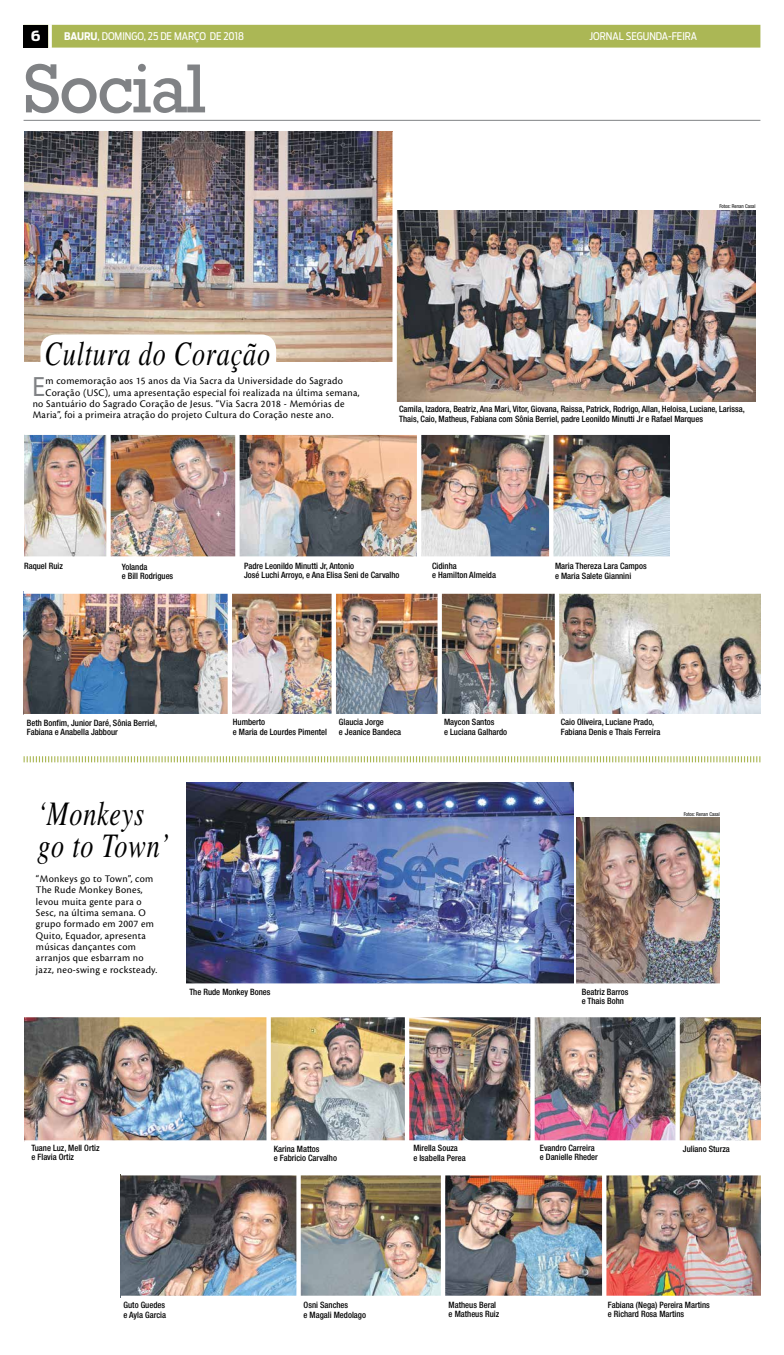
<style>
.page{position:relative;width:784px;height:1355px;background:#fff}
.page>*{position:absolute;margin:0;border:0;box-sizing:border-box;transform-origin:0 0}
.t1{font:70.44px "Rockwell Std";letter-spacing:-.03em;color:#808285}
.t2{font:34.3px/31.5px "Toronto PS Italic";letter-spacing:.03em;color:#000;scale:.76 1}
.t3{font:condensed 26.43px "Helvetica Neue";color:#808285}
.t4{font:700 14px "Antenna Cond";color:#fff;scale:1.15 1}
.t5{font:10.5px/11.4px "Cronos Pro";letter-spacing:.03em;color:#000}
.t6{font:10.5px "Antenna Cond";color:#fff}
.t7{font:500 condensed 8.75px/9.6px "Helvetica Neue";color:#000}
.t8{font:condensed 5.25px "Helvetica Neue";color:#000}
.s1{font-weight:700}
</style>
<div class="page">
<div style="left:24px;top:25px;width:736px;height:23px;background:#abb755"></div>
<svg style="left:48px;top:24px;width:4px;height:24px"></svg>
<div style="left:24px;top:25px;width:24px;height:23px;background:#000"></div>
<hr style="left:24px;top:120px;width:736px;height:1px;background:#808285">
<img style="left:559px;top:593px;width:201px;height:121px">
<img style="left:397px;top:210px;width:358px;height:191px">
<img style="left:111px;top:435px;width:306px;height:121px">
<img style="left:232px;top:593px;width:205px;height:121px">
<img style="left:442px;top:593px;width:113px;height:121px">
<img style="left:24px;top:593px;width:204px;height:121px">
<img style="left:553px;top:435px;width:116px;height:121px">
<img style="left:24px;top:435px;width:82px;height:121px">
<img style="left:421px;top:435px;width:128px;height:121px">
<img style="left:24px;top:132px;width:368px;height:229px">
<div style="left:40px;top:334px;width:236px;height:70px;background:#fff;border-radius:15px"></div>
<svg style="left:573px;top:782px;width:1px;height:201px"></svg>
<div style="left:331px;top:590px;width:5px;height:124px;background:#fff"></div>
<div style="left:235px;top:434px;width:5px;height:124px;background:#fff"></div>
<svg style="left:24px;top:556px;width:646px;height:1px"></svg>
<img style="left:445px;top:1175px;width:157px;height:120px">
<img style="left:187px;top:782px;width:386px;height:201px">
<img style="left:409px;top:1017px;width:351px;height:123px">
<img style="left:606px;top:1175px;width:154px;height:120px">
<img style="left:301px;top:1175px;width:140px;height:120px">
<img style="left:24px;top:1017px;width:242px;height:123px">
<img style="left:121px;top:1175px;width:175px;height:120px">
<img style="left:576px;top:817px;width:144px;height:166px">
<img style="left:271px;top:1017px;width:134px;height:123px">
<div style="left:530px;top:1014px;width:5px;height:128px;background:#fff"></div>
<div style="left:675px;top:1014px;width:5px;height:128px;background:#fff"></div>
<svg style="left:23px;top:756px;width:738px;height:7px"></svg>
<h3 class="t4" style="left:31px;top:27px;width:10px">6</h3>
<p class="t6" style="left:64px;top:30px;width:181px"><span class="s1">BAURU</span>, DOMINGO, 25 DE MARÇO DE 2018</p>
<p class="t6" style="left:589px;top:30px;width:109px">JORNAL SEGUNDA-FEIRA</p>
<h1 class="t1" style="left:24px;top:48px;width:184px">Social</h1>
<p class="t8" style="left:719px;top:203px;width:38px">Fotos: Renan Casal</p>
<h2 class="t2" style="left:45px;top:338px;width:298px">Cultura do Coração</h2>
<h3 class="t3" style="left:33px;top:371px;width:13px">E</h3>
<p class="t5" style="left:45px;top:375px;width:299px">m comemoração aos 15 anos da Via Sacra da Universidade do Sagrado</p>
<p class="t5" style="left:45px;top:387px;width:316px">Coração (USC), uma apresentação especial foi realizada na última semana,</p>
<p class="t5" style="left:33px;top:398px;width:313px">no Santuário do Sagrado Coração de Jesus. “Via Sacra 2018 - Memórias de</p>
<p class="t5" style="left:33px;top:409px;width:302px">Maria”, foi a primeira atração do projeto Cultura do Coração neste ano.</p>
<p class="t7" style="left:399px;top:404px;width:347px">Camila, Izadora, Beatriz, Ana Mari, Vitor, Giovana, Raissa, Patrick, Rodrigo, Allan, Heloisa, Luciane, Larissa,<br>Thais, Caio, Matheus, Fabiana com Sônia Berriel, padre Leonildo Minutti Jr e Rafael Marques</p>
<p class="t7" style="left:24px;top:560px;width:40px">Raquel Ruiz</p>
<p class="t7" style="left:432px;top:560px;width:65px">Cidinha<br>e Hamilton Almeida</p>
<p class="t7" style="left:122px;top:561px;width:53px">Yolanda<br>e Bill Rodrigues</p>
<p class="t7" style="left:244px;top:560px;width:157px">Padre Leonildo Minutti Jr, Antonio<br>José Luchi Arroyo, e Ana Elisa Seni de Carvalho</p>
<p class="t7" style="left:555px;top:561px;width:93px">Maria Thereza Lara Campos e Maria Salete Giannini</p>
<p class="t7" style="left:27px;top:717px;width:132px">Beth Bonfim, Junior Daré, Sônia Berriel,<br>Fabiana e Anabella Jabbour</p>
<p class="t7" style="left:233px;top:717px;width:96px">Humberto<br>e Maria de Lourdes Pimentel</p>
<p class="t7" style="left:339px;top:717px;width:64px">Glaucia Jorge<br>e Jeanice Bandeca</p>
<p class="t7" style="left:444px;top:717px;width:65px">Maycon Santos<br>e Luciana Galhardo</p>
<h2 class="t2" style="left:37px;top:798px;width:175px">‘Monkeys go to Town’</h2>
<p class="t5" style="left:36px;top:872px;width:123px">“Monkeys go to Town”, com<br>The Rude Monkey Bones, levou muita gente para o<br>Sesc, na última semana. O grupo formado em 2007 em<br>Quito, Equador, apresenta músicas dançantes com arranjos que esbarram no jazz, neo-swing e rocksteady.</p>
<p class="t7" style="left:189px;top:986px;width:83px">The Rude Monkey Bones</p>
<p class="t7" style="left:561px;top:717px;width:101px">Caio Oliveira, Luciane Prado,<br>Fabiana Denis e Thais Ferreira</p>
<p class="t8" style="left:684px;top:811px;width:38px">Fotos: Renan Casal</p>
<p class="t7" style="left:582px;top:986px;width:48px">Beatriz Barros e Thais Bohn</p>
<p class="t7" style="left:31px;top:1142px;width:70px">Tuane Luz, Mell Ortiz e Flavia Ortiz</p>
<p class="t7" style="left:274px;top:1143px;width:65px">Karina Mattos<br>e Fabricio Carvalho</p>
<p class="t7" style="left:413px;top:1143px;width:54px">Mirella Souza<br>e Isabella Perea</p>
<p class="t7" style="left:540px;top:1142px;width:60px">Evandro Carreira e Danielle Rheder</p>
<p class="t7" style="left:683px;top:1143px;width:48px">Juliano Sturza</p>
<p class="t7" style="left:124px;top:1299px;width:44px">Guto Guedes e Ayla Garcia</p>
<p class="t7" style="left:304px;top:1300px;width:64px">Osni Sanches<br>e Magali Medolago</p>
<p class="t7" style="left:449px;top:1299px;width:52px">Matheus Beral e Matheus Ruiz</p>
<p class="t7" style="left:608px;top:1299px;width:103px">Fabiana (Nega) Pereira Martins e Richard Rosa Martins</p>
</div>
